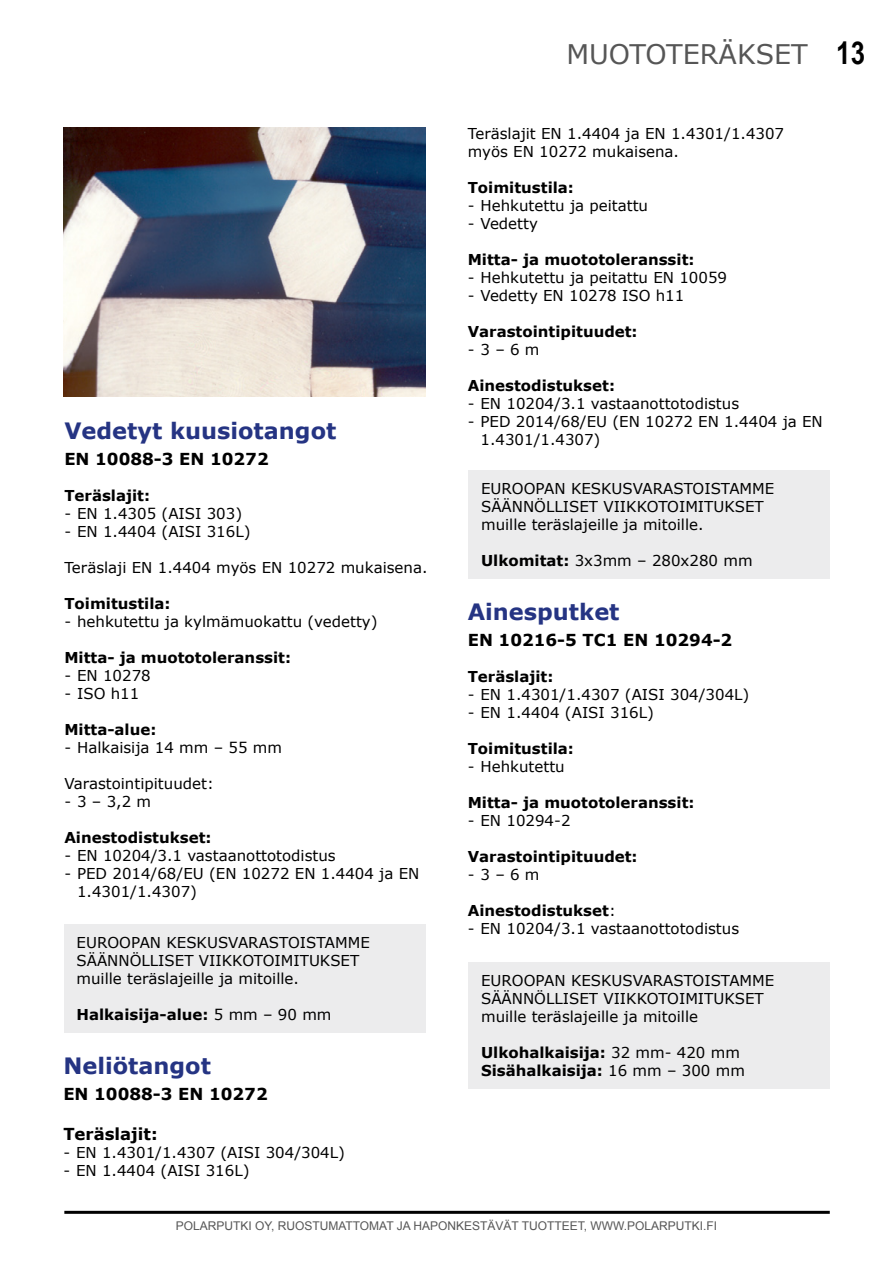
<style>
.page{position:relative;width:893px;height:1263px;background:#fff}
.page>*{position:absolute;margin:0;border:0;box-sizing:border-box;transform-origin:0 0}
.t1{font:700 31.5px "Arial Narrow";color:#000}
.t2{font:27px "Verdana";color:#565656}
.Otsikko{font:700 22.5px "Verdana";color:#253483}
.Bold_otsikko{font:700 16.5px "Verdana";color:#000}
.Luettelo{font:15px/18px "Verdana";color:#000}
.Luettelo-2{font:700 15px "Verdana";color:#000}
.t3{font:12px "Arial";color:#565656}
.s1{font-weight:400}
.s2{font-weight:700}
</style>
<div class="page">
<hr style="left:64px;top:1211px;width:766px;height:3px;background:#000">
<img style="left:63px;top:128px;width:363px;height:269px">
<div style="left:468px;top:962px;width:362px;height:126px;background:#ececed"></div>
<div style="left:64px;top:924px;width:361px;height:109px;background:#ececed"></div>
<div style="left:468px;top:470px;width:362px;height:109px;background:#ececed"></div>
<p class="t2" style="left:566px;top:37px;width:243px">MUOTOTERÄKSET</p>
<h1 class="t1" style="left:836px;top:29px;width:30px">13</h1>
<p class="Otsikko" style="left:64px;top:416px;width:274px">Vedetyt kuusiotangot</p>
<p class="Bold_otsikko" style="left:64px;top:448px;width:206px">EN 10088-3 EN 10272</p>
<p class="Luettelo-2" style="left:64px;top:486px;width:87px">Teräslajit:</p>
<p class="Luettelo" style="left:64px;top:505px;width:179px">- EN 1.4305 (AISI 303)</p>
<p class="Luettelo" style="left:64px;top:523px;width:188px">- EN 1.4404 (AISI 316L)</p>
<p class="Luettelo" style="left:64px;top:559px;width:365px">Teräslaji EN 1.4404 myös EN 10272 mukaisena.</p>
<p class="Luettelo-2" style="left:64px;top:594px;width:108px">Toimitustila:</p>
<p class="Luettelo" style="left:64px;top:613px;width:315px">- hehkutettu ja kylmämuokattu (vedetty)</p>
<p class="Luettelo-2" style="left:64px;top:648px;width:228px">Mitta- ja muototoleranssit:</p>
<p class="Luettelo" style="left:64px;top:667px;width:88px">- EN 10278</p>
<p class="Luettelo" style="left:64px;top:685px;width:76px">- ISO h11</p>
<p class="Luettelo-2" style="left:64px;top:720px;width:94px">Mitta-alue:</p>
<p class="Luettelo" style="left:64px;top:739px;width:219px">- Halkaisija 14 mm – 55 mm</p>
<p class="Luettelo" style="left:64px;top:775px;width:151px">Varastointipituudet:</p>
<p class="Luettelo" style="left:64px;top:793px;width:88px">- 3 – 3,2 m</p>
<p class="Luettelo-2" style="left:64px;top:828px;width:149px">Ainestodistukset:</p>
<p class="Luettelo" style="left:64px;top:847px;width:273px">- EN 10204/3.1 vastaanottotodistus</p>
<p class="Luettelo" style="left:77px;top:865px;width:344px;text-indent:-13px">- PED 2014/68/EU (EN 10272 EN 1.4404 ja EN<br>1.4301/1.4307)</p>
<p class="Luettelo" style="left:77px;top:934px;width:295px">EUROOPAN KESKUSVARASTOISTAMME</p>
<p class="Luettelo" style="left:77px;top:952px;width:284px">SÄÄNNÖLLISET VIIKKOTOIMITUKSET</p>
<p class="Luettelo" style="left:77px;top:970px;width:224px">muille teräslajeille ja mitoille.</p>
<p class="Luettelo-2" style="left:77px;top:1005px;width:256px">Halkaisija-alue: <span class="s1">5 mm – 90 mm</span></p>
<p class="Otsikko" style="left:63px;top:1051px;width:149px">Neliötangot</p>
<p class="Bold_otsikko" style="left:63px;top:1083px;width:206px">EN 10088-3 EN 10272</p>
<p class="Bold_otsikko" style="left:63px;top:1123px;width:96px">Teräslajit:</p>
<p class="Luettelo" style="left:63px;top:1143px;width:283px">- EN 1.4301/1.4307 (AISI 304/304L)</p>
<p class="Luettelo" style="left:63px;top:1161px;width:188px">- EN 1.4404 (AISI 316L)</p>
<p class="Luettelo" style="left:468px;top:125px;width:318px">Teräslajit EN 1.4404 ja EN 1.4301/1.4307</p>
<p class="Luettelo" style="left:468px;top:143px;width:213px">myös EN 10272 mukaisena.</p>
<p class="Luettelo-2" style="left:468px;top:178px;width:108px">Toimitustila:</p>
<p class="Luettelo" style="left:468px;top:197px;width:182px">- Hehkutettu ja peitattu</p>
<p class="Luettelo" style="left:468px;top:215px;width:72px">- Vedetty</p>
<p class="Luettelo-2" style="left:468px;top:250px;width:228px">Mitta- ja muototoleranssit:</p>
<p class="Luettelo" style="left:468px;top:269px;width:261px">- Hehkutettu ja peitattu EN 10059</p>
<p class="Luettelo" style="left:468px;top:287px;width:218px">- Vedetty EN 10278 ISO h11</p>
<p class="Luettelo-2" style="left:468px;top:322px;width:171px">Varastointipituudet:</p>
<p class="Luettelo" style="left:468px;top:341px;width:73px">- 3 – 6 m</p>
<p class="Luettelo-2" style="left:468px;top:376px;width:149px">Ainestodistukset:</p>
<p class="Luettelo" style="left:468px;top:395px;width:273px">- EN 10204/3.1 vastaanottotodistus</p>
<p class="Luettelo" style="left:480px;top:413px;width:344px;text-indent:-13px">- PED 2014/68/EU (EN 10272 EN 1.4404 ja EN<br>1.4301/1.4307)</p>
<p class="Luettelo" style="left:481px;top:480px;width:295px">EUROOPAN KESKUSVARASTOISTAMME</p>
<p class="Luettelo" style="left:481px;top:498px;width:284px">SÄÄNNÖLLISET VIIKKOTOIMITUKSET</p>
<p class="Luettelo" style="left:481px;top:516px;width:224px">muille teräslajeille ja mitoille.</p>
<p class="Luettelo" style="left:481px;top:552px;width:273px"><span class="s2">Ulkomitat:</span> 3x3mm – 280x280 mm</p>
<p class="Otsikko" style="left:468px;top:597px;width:153px">Ainesputket</p>
<p class="Bold_otsikko" style="left:468px;top:629px;width:266px">EN 10216-5 TC1 EN 10294-2</p>
<p class="Luettelo-2" style="left:468px;top:667px;width:87px">Teräslajit:</p>
<p class="Luettelo" style="left:468px;top:686px;width:283px">- EN 1.4301/1.4307 (AISI 304/304L)</p>
<p class="Luettelo" style="left:468px;top:704px;width:188px">- EN 1.4404 (AISI 316L)</p>
<p class="Luettelo-2" style="left:468px;top:739px;width:108px">Toimitustila:</p>
<p class="Luettelo" style="left:468px;top:758px;width:98px">- Hehkutettu</p>
<p class="Luettelo-2" style="left:468px;top:793px;width:228px">Mitta- ja muototoleranssit:</p>
<p class="Luettelo" style="left:468px;top:812px;width:104px">- EN 10294-2</p>
<p class="Luettelo-2" style="left:468px;top:847px;width:171px">Varastointipituudet:</p>
<p class="Luettelo" style="left:468px;top:866px;width:73px">- 3 – 6 m</p>
<p class="Luettelo-2" style="left:468px;top:901px;width:150px">Ainestodistukset<span class="s1">:</span></p>
<p class="Luettelo" style="left:468px;top:920px;width:273px">- EN 10204/3.1 vastaanottotodistus</p>
<p class="Luettelo" style="left:481px;top:972px;width:295px">EUROOPAN KESKUSVARASTOISTAMME</p>
<p class="Luettelo" style="left:481px;top:990px;width:284px">SÄÄNNÖLLISET VIIKKOTOIMITUKSET</p>
<p class="Luettelo" style="left:481px;top:1008px;width:218px">muille teräslajeille ja mitoille</p>
<p class="Luettelo-2" style="left:481px;top:1043px;width:260px">Ulkohalkaisija: <span class="s1">32 mm- 420 mm</span></p>
<p class="Luettelo-2" style="left:481px;top:1061px;width:265px">Sisähalkaisija: <span class="s1">16 mm – 300 mm</span></p>
<p class="t3" style="left:176px;top:1218px;width:543px">POLARPUTKI OY, RUOSTUMATTOMAT JA HAPONKESTÄVÄT TUOTTEET, WWW.POLARPUTKI.FI</p>
</div>
